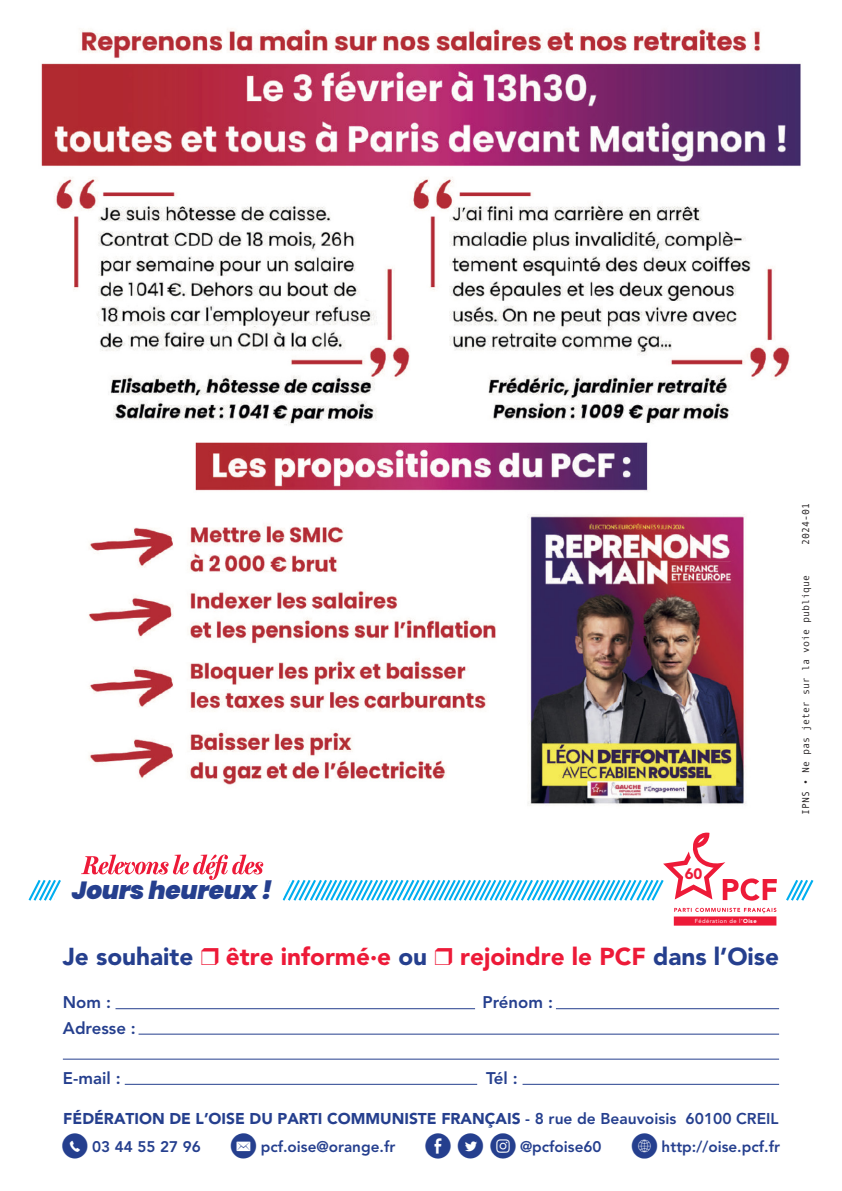
<style>
.page{position:relative;width:842px;height:1191px;background:#fff}
.page>*{position:absolute;margin:0;border:0;box-sizing:border-box;transform-origin:0 0}
.t1{font:italic 900 24.8px "Poppins";letter-spacing:-.01em;color:#253f8e}
.t2{font:900 24.4px "Avenir";color:#ed1a38}
.t3{font:800 16.8px "Avenir";color:#253f8e}
.t4{font:900 15.6px "Avenir";color:#253f8e}
.t5{font:800 15.2px "Avenir";color:#253f8e}
.t6{font:900 15px "Avenir";color:#ed1a38}
.t7{font:10px "Andale Mono";color:#231f20}
.t8{font:5.8px "Avenir";letter-spacing:.075em;color:#fff}
.s1{font-weight:900}
.s2{color:#253f8e}
.s3{font-weight:800}
.s4{font-family:"Social Media Circled";font-weight:400;font-size:25px}
</style>
<div class="page">
<img style="left:41px;top:29px;width:760px;height:397px">
<img style="left:88px;top:442px;width:658px;height:364px">
<hr style="left:115px;top:1008px;width:360px;height:1px;background:#253f8e">
<hr style="left:139px;top:1033px;width:640px;height:1px;background:#253f8e">
<hr style="left:63px;top:1058px;width:716px;height:1px;background:#253f8e">
<hr style="left:125px;top:1084px;width:352px;height:1px;background:#253f8e">
<hr style="left:522px;top:1084px;width:257px;height:1px;background:#253f8e">
<hr style="left:556px;top:1008px;width:223px;height:1px;background:#253f8e">
<div style="left:674px;top:916px;width:102px;height:9px;background:#ed1a38"></div>
<svg style="left:28px;top:832px;width:786px;height:81px"></svg>
<h1 class="t1" style="left:72px;top:876px;width:202px">Jours heureux !</h1>
<p class="t6" style="left:685px;top:861px;width:19px">60</p>
<p class="t8" style="left:695px;top:916px;width:63px">Fédération de l’<span class="s1">Oise</span></p>
<h2 class="t2" style="left:63px;top:935px;width:718px"><span class="s2">Je souhaite</span> ❒ être informé·e <span class="s2">ou</span> ❒ rejoindre le PCF <span class="s2">dans l’Oise</span></h2>
<p class="t3" style="left:63px;top:989px;width:50px">Nom :</p>
<p class="t3" style="left:482px;top:989px;width:72px">Prénom :</p>
<p class="t3" style="left:63px;top:1015px;width:75px">Adresse :</p>
<p class="t3" style="left:63px;top:1065px;width:59px">E-mail :</p>
<p class="t3" style="left:486px;top:1065px;width:33px">Tél :</p>
<p class="t4" style="left:63px;top:1105px;width:717px">FÉDÉRATION DE L’OISE DU PARTI COMMUNISTE FRANÇAIS <span class="s3">- 8 rue de Beauvoisis 60100 CREIL</span></p>
<p class="t5" style="left:62px;top:1134px;width:720px"><span class="s4">m</span> 03 44 55 27 96 <span class="s4">k</span> pcf.oise@orange.fr <span class="s4">E D Q</span> @pcfoise60 <span class="s4">K</span> http://oise.pcf.fr</p>
<p class="t7" style="left:799px;top:545px;width:44px;rotate:-90deg">2024-01</p>
<p class="t7" style="left:799px;top:815px;width:242px;rotate:-90deg">IPNS • Ne pas jeter sur la voie publique</p>
</div>
